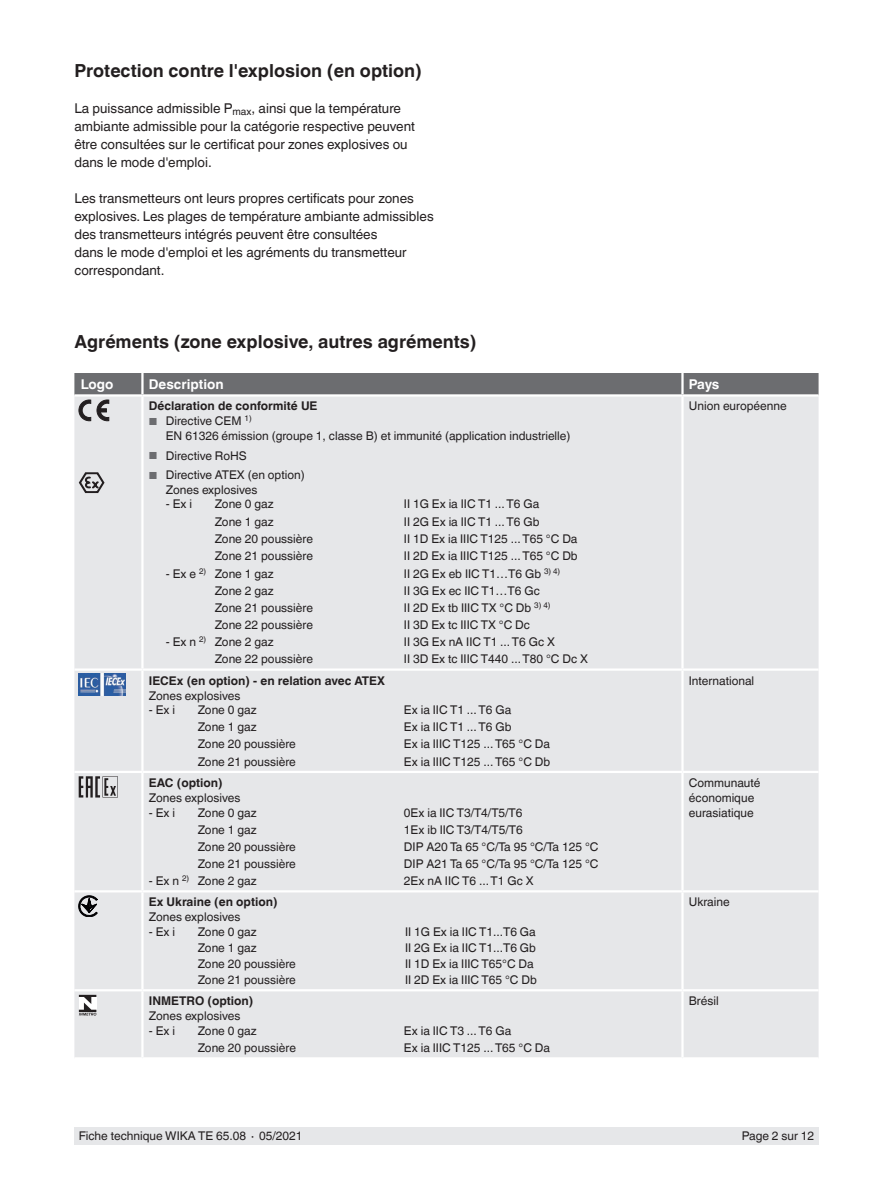
<style>
.page{position:relative;width:893px;height:1188px;background:#fff}
.page>*{position:absolute;margin:0;border:0;box-sizing:border-box;transform-origin:0 0}
.t1{font:700 18px "Helvetica World";color:#231f20}
.t2{font:13.5px/18px "Helvetica World";color:#231f20}
.t3{font:700 13.5px "Helvetica World";color:#fff}
.t4{font:12px/15px "Helvetica World";color:#231f20}
.t5{font:700 12px "Helvetica World";color:#231f20}
.s1{font-size:10.2px;color:#6c6d70}
</style>
<div class="page">
<div style="left:74px;top:1128px;width:745px;height:17px;background:#e6e7e9"></div>
<div style="left:74px;top:421px;width:745px;height:636px;background:#e6e7e9"></div>
<hr style="left:142px;top:771px;width:540px;height:2px;background:#fff">
<hr style="left:681px;top:892px;width:3px;height:97px;background:#fff">
<hr style="left:142px;top:989px;width:540px;height:2px;background:#fff">
<hr style="left:682px;top:989px;width:137px;height:2px;background:#fff">
<hr style="left:141px;top:892px;width:3px;height:97px;background:#fff">
<hr style="left:74px;top:989px;width:68px;height:2px;background:#fff">
<hr style="left:74px;top:890px;width:68px;height:2px;background:#fff">
<hr style="left:142px;top:890px;width:540px;height:2px;background:#fff">
<hr style="left:682px;top:890px;width:137px;height:2px;background:#fff">
<hr style="left:74px;top:668px;width:68px;height:3px;background:#fff">
<hr style="left:142px;top:668px;width:540px;height:3px;background:#fff">
<hr style="left:682px;top:668px;width:137px;height:3px;background:#fff">
<hr style="left:141px;top:991px;width:3px;height:66px;background:#fff">
<hr style="left:681px;top:991px;width:3px;height:66px;background:#fff">
<hr style="left:74px;top:771px;width:68px;height:2px;background:#fff">
<hr style="left:682px;top:771px;width:137px;height:2px;background:#fff">
<hr style="left:681px;top:397px;width:3px;height:271px;background:#fff">
<hr style="left:681px;top:671px;width:3px;height:100px;background:#fff">
<hr style="left:141px;top:397px;width:3px;height:271px;background:#fff">
<hr style="left:141px;top:671px;width:3px;height:100px;background:#fff">
<hr style="left:681px;top:773px;width:3px;height:117px;background:#fff">
<hr style="left:141px;top:773px;width:3px;height:117px;background:#fff">
<svg style="left:74px;top:373px;width:745px;height:48px;background:#afb0b3"></svg>
<svg style="left:79px;top:472px;width:26px;height:21px"></svg>
<img style="left:79px;top:674px;width:47px;height:21px">
<svg style="left:79px;top:776px;width:39px;height:22px"></svg>
<svg style="left:79px;top:896px;width:18px;height:21px"></svg>
<svg style="left:79px;top:995px;width:17px;height:21px"></svg>
<h1 class="t1" style="left:74px;top:60px;width:349px">Protection contre l'explosion (en option)</h1>
<p class="t2" style="left:74px;top:99px;width:342px">La puissance admissible P<sub>max</sub>, ainsi que la température ambiante admissible pour la catégorie respective peuvent être consultées sur le certificat pour zones explosives ou dans le mode d'emploi.</p>
<p class="t2" style="left:74px;top:189px;width:361px">Les transmetteurs ont leurs propres certificats pour zones explosives. Les plages de température ambiante admissibles des transmetteurs intégrés peuvent être consultées<br>dans le mode d'emploi et les agréments du transmetteur correspondant.</p>
<h1 class="t1" style="left:74px;top:331px;width:404px">Agréments (zone explosive, autres agréments)</h1>
<p class="t3" style="left:81px;top:377px;width:34px">Logo</p>
<p class="t3" style="left:149px;top:377px;width:76px">Description</p>
<p class="t3" style="left:689px;top:377px;width:32px">Pays</p>
<p class="t5" style="left:149px;top:399px;width:170px">Déclaration de conformité UE</p>
<p class="t4" style="left:166px;top:414px;width:406px;text-indent:-17px"><span class="s1">■</span> Directive CEM <sup>1)<br></sup>EN 61326 émission (groupe 1, classe B) et immunité (application industrielle)</p>
<p class="t4" style="left:149px;top:448px;width:99px"><span class="s1">■</span> Directive RoHS</p>
<p class="t4" style="left:166px;top:468px;width:140px;line-height:14.4px;text-indent:-17px"><span class="s1">■</span> Directive ATEX (en option)<br>Zones explosives</p>
<p class="t4" style="left:166px;top:497px;width:28px">- Ex i</p>
<p class="t4" style="left:215px;top:497px;width:60px">Zone 0 gaz</p>
<p class="t4" style="left:404px;top:497px;width:137px">II 1G Ex ia IIC T1 ... T6 Ga</p>
<p class="t4" style="left:215px;top:514px;width:60px">Zone 1 gaz</p>
<p class="t4" style="left:404px;top:514px;width:137px">II 2G Ex ia IIC T1 ... T6 Gb</p>
<p class="t4" style="left:215px;top:531px;width:100px">Zone 20 poussière</p>
<p class="t4" style="left:404px;top:531px;width:175px">II 1D Ex ia IIIC T125 ... T65 °C Da</p>
<p class="t4" style="left:215px;top:549px;width:100px">Zone 21 poussière</p>
<p class="t4" style="left:404px;top:549px;width:175px">II 2D Ex ia IIIC T125 ... T65 °C Db</p>
<p class="t4" style="left:166px;top:566px;width:109px">- Ex e <sup>2)</sup> Zone 1 gaz</p>
<p class="t4" style="left:404px;top:566px;width:158px">II 2G Ex eb IIC T1…T6 Gb <sup>3)</sup> <sup>4)</sup></p>
<p class="t4" style="left:215px;top:583px;width:60px">Zone 2 gaz</p>
<p class="t4" style="left:404px;top:583px;width:137px">II 3G Ex ec IIC T1…T6 Gc</p>
<p class="t4" style="left:215px;top:600px;width:100px">Zone 21 poussière</p>
<p class="t4" style="left:404px;top:600px;width:148px">II 2D Ex tb IIIC TX °C Db <sup>3)</sup> <sup>4)</sup></p>
<p class="t4" style="left:215px;top:617px;width:100px">Zone 22 poussière</p>
<p class="t4" style="left:404px;top:617px;width:128px">II 3D Ex tc IIIC TX °C Dc</p>
<p class="t4" style="left:166px;top:634px;width:109px">- Ex n <sup>2)</sup> Zone 2 gaz</p>
<p class="t4" style="left:404px;top:634px;width:153px">II 3G Ex nA IIC T1 ... T6 Gc X</p>
<p class="t4" style="left:215px;top:652px;width:100px">Zone 22 poussière</p>
<p class="t4" style="left:404px;top:652px;width:186px">II 3D Ex tc IIIC T440 ... T80 °C Dc X</p>
<p class="t4" style="left:689px;top:399px;width:99px">Union européenne</p>
<p class="t5" style="left:149px;top:673px;width:238px">IECEx (en option) - en relation avec ATEX</p>
<p class="t4" style="left:149px;top:688px;width:93px">Zones explosives</p>
<p class="t4" style="left:149px;top:703px;width:28px">- Ex i</p>
<p class="t4" style="left:198px;top:703px;width:60px">Zone 0 gaz</p>
<p class="t4" style="left:404px;top:703px;width:109px">Ex ia IIC T1 ... T6 Ga</p>
<p class="t4" style="left:198px;top:720px;width:60px">Zone 1 gaz</p>
<p class="t4" style="left:404px;top:720px;width:109px">Ex ia IIC T1 ... T6 Gb</p>
<p class="t4" style="left:198px;top:737px;width:100px">Zone 20 poussière</p>
<p class="t4" style="left:404px;top:737px;width:148px">Ex ia IIIC T125 ... T65 °C Da</p>
<p class="t4" style="left:198px;top:754px;width:100px">Zone 21 poussière</p>
<p class="t4" style="left:404px;top:754px;width:148px">Ex ia IIIC T125 ... T65 °C Db</p>
<p class="t5" style="left:149px;top:776px;width:75px">EAC (option)</p>
<p class="t4" style="left:149px;top:790px;width:93px">Zones explosives</p>
<p class="t4" style="left:149px;top:805px;width:28px">- Ex i</p>
<p class="t4" style="left:198px;top:805px;width:60px">Zone 0 gaz</p>
<p class="t4" style="left:404px;top:805px;width:120px">0Ex ia IIC T3/T4/T5/T6</p>
<p class="t4" style="left:198px;top:822px;width:60px">Zone 1 gaz</p>
<p class="t4" style="left:404px;top:822px;width:120px">1Ex ib IIC T3/T4/T5/T6</p>
<p class="t4" style="left:198px;top:839px;width:100px">Zone 20 poussière</p>
<p class="t4" style="left:404px;top:839px;width:196px">DIP A20 Ta 65 °C/Ta 95 °C/Ta 125 °C</p>
<p class="t4" style="left:198px;top:856px;width:100px">Zone 21 poussière</p>
<p class="t4" style="left:404px;top:856px;width:196px">DIP A21 Ta 65 °C/Ta 95 °C/Ta 125 °C</p>
<p class="t4" style="left:149px;top:873px;width:109px">- Ex n <sup>2)</sup> Zone 2 gaz</p>
<p class="t4" style="left:404px;top:873px;width:131px">2Ex nA IIC T6 ... T1 Gc X</p>
<p class="t5" style="left:149px;top:895px;width:130px">Ex Ukraine (en option)</p>
<p class="t4" style="left:149px;top:910px;width:93px">Zones explosives</p>
<p class="t4" style="left:149px;top:924px;width:28px">- Ex i</p>
<p class="t4" style="left:198px;top:924px;width:60px">Zone 0 gaz</p>
<p class="t4" style="left:405px;top:924px;width:132px">II 1G Ex ia IIC T1...T6 Ga</p>
<p class="t4" style="left:198px;top:941px;width:60px">Zone 1 gaz</p>
<p class="t4" style="left:405px;top:941px;width:132px">II 2G Ex ia IIC T1...T6 Gb</p>
<p class="t4" style="left:198px;top:956px;width:100px">Zone 20 poussière</p>
<p class="t4" style="left:405px;top:956px;width:130px">II 1D Ex ia IIIC T65°C Da</p>
<p class="t4" style="left:198px;top:972px;width:100px">Zone 21 poussière</p>
<p class="t4" style="left:405px;top:972px;width:133px">II 2D Ex ia IIIC T65 °C Db</p>
<p class="t5" style="left:149px;top:994px;width:106px">INMETRO (option)</p>
<p class="t4" style="left:149px;top:1009px;width:93px">Zones explosives</p>
<p class="t4" style="left:149px;top:1023px;width:28px">- Ex i</p>
<p class="t4" style="left:198px;top:1023px;width:60px">Zone 0 gaz</p>
<p class="t4" style="left:404px;top:1023px;width:109px">Ex ia IIC T3 ... T6 Ga</p>
<p class="t4" style="left:198px;top:1040px;width:100px">Zone 20 poussière</p>
<p class="t4" style="left:404px;top:1040px;width:148px">Ex ia IIIC T125 ... T65 °C Da</p>
<p class="t4" style="left:689px;top:673px;width:67px">International</p>
<p class="t4" style="left:689px;top:775px;width:73px">Communauté économique eurasiatique</p>
<p class="t4" style="left:689px;top:895px;width:42px">Ukraine</p>
<p class="t4" style="left:689px;top:994px;width:31px">Brésil</p>
<p class="t4" style="left:79px;top:1129px;width:225px">Fiche technique WIKA TE 65.08 ∙ 05/2021</p>
<p class="t4" style="left:742px;top:1129px;width:74px">Page 2 sur 12</p>
</div>
